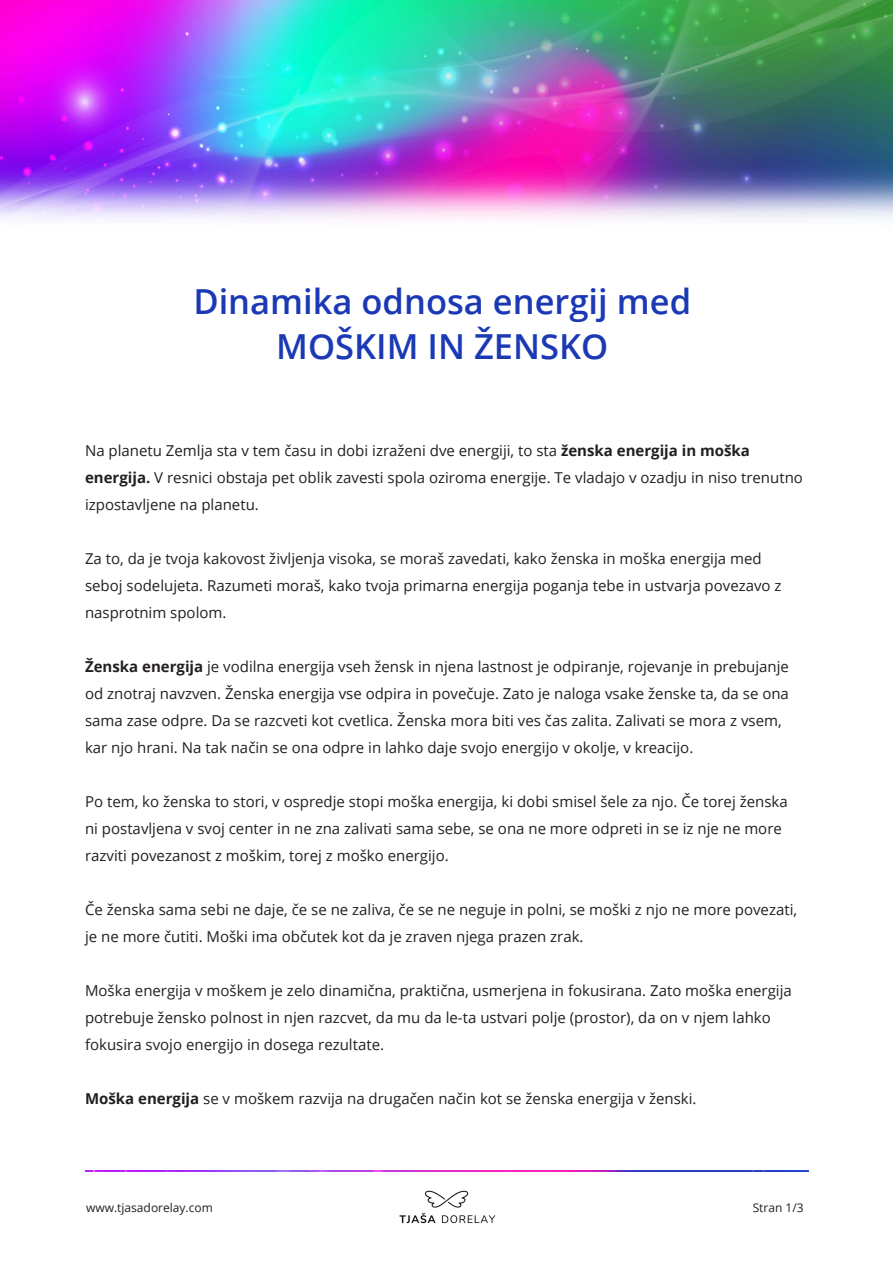
<style>
.page{position:relative;width:893px;height:1263px;background:#fff}
.page>*{position:absolute;margin:0;border:0;box-sizing:border-box;transform-origin:0 0}
.t1{font:600 34.5px "Open Sans";color:#1b39b5}
.t2{font:15px/27px "Open Sans";color:#231f20}
.t3{font:12px "Open Sans";color:#231f20}
.s1{font-weight:700}
</style>
<div class="page">
<img style="left:0;top:0;width:893px;height:220px">
<img style="left:85px;top:1170px;width:723px;height:1px">
<img style="left:399px;top:1190px;width:97px;height:34px">
<p class="t1" style="left:193px;top:278px;width:499px">Dinamika odnosa energij med</p>
<p class="t1" style="left:276px;top:323px;width:334px">MOŠKIM IN ŽENSKO</p>
<p class="t2" style="left:85px;top:436px;width:719px">Na planetu Zemlja sta v tem času in dobi izraženi dve energiji, to sta <span class="s1">ženska energija in moška energija.</span> V resnici obstaja pet oblik zavesti spola oziroma energije. Te vladajo v ozadju in niso trenutno izpostavljene na planetu.</p>
<p class="t2" style="left:85px;top:544px;width:698px">Za to, da je tvoja kakovost življenja visoka, se moraš zavedati, kako ženska in moška energija med seboj sodelujeta. Razumeti moraš, kako tvoja primarna energija poganja tebe in ustvarja povezavo z nasprotnim spolom.</p>
<p class="t2" style="left:85px;top:652px;width:705px"><span class="s1">Ženska energija</span> je vodilna energija vseh žensk in njena lastnost je odpiranje, rojevanje in prebujanje od znotraj navzven. Ženska energija vse odpira in povečuje. Zato je naloga vsake ženske ta, da se ona sama zase odpre. Da se razcveti kot cvetlica. Ženska mora biti ves čas zalita. Zalivati se mora z vsem, kar njo hrani. Na tak način se ona odpre in lahko daje svojo energijo v okolje, v kreacijo.</p>
<p class="t2" style="left:85px;top:787px;width:704px">Po tem, ko ženska to stori, v ospredje stopi moška energija, ki dobi smisel šele za njo. Če torej ženska ni postavljena v svoj center in ne zna zalivati sama sebe, se ona ne more odpreti in se iz nje ne more razviti povezanost z moškim, torej z moško energijo.</p>
<p class="t2" style="left:85px;top:895px;width:714px">Če ženska sama sebi ne daje, če se ne zaliva, če se ne neguje in polni, se moški z njo ne more povezati, je ne more čutiti. Moški ima občutek kot da je zraven njega prazen zrak.</p>
<p class="t2" style="left:85px;top:976px;width:708px">Moška energija v moškem je zelo dinamična, praktična, usmerjena in fokusirana. Zato moška energija potrebuje žensko polnost in njen razcvet, da mu da le-ta ustvari polje (prostor), da on v njem lahko fokusira svojo energijo in dosega rezultate.</p>
<p class="t2" style="left:85px;top:1084px;width:613px"><span class="s1">Moška energija</span> se v moškem razvija na drugačen način kot se ženska energija v ženski.</p>
<p class="t3" style="left:86px;top:1199px;width:128px">www.tjasadorelay.com</p>
<p class="t3" style="left:753px;top:1199px;width:53px">Stran 1/3</p>
</div>
